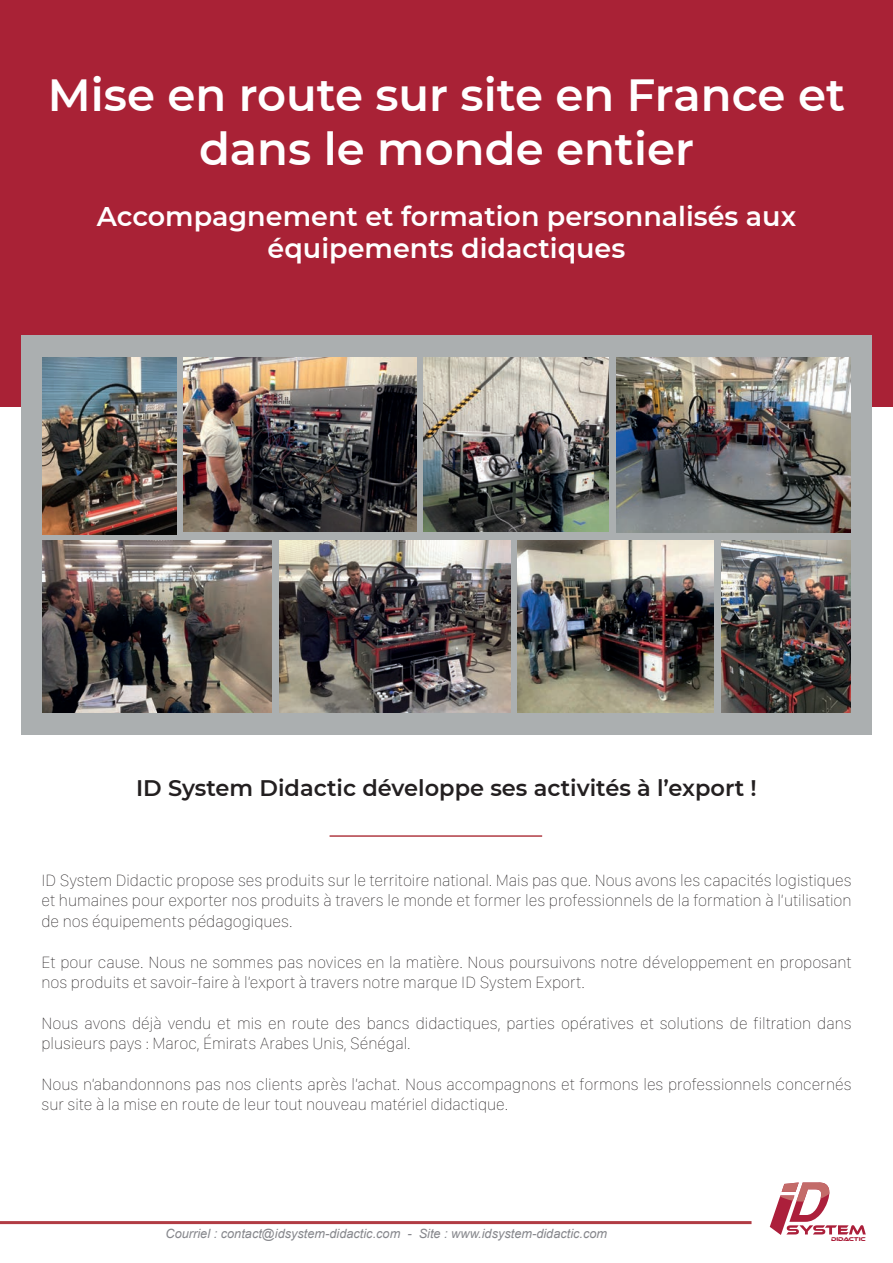
<style>
.page{position:relative;width:893px;height:1263px;background:#fff}
.page>*{position:absolute;margin:0;border:0;box-sizing:border-box;transform-origin:0 0}
.t1{font:600 45px/54px "Montserrat";color:#fff;text-align:center}
.t2{font:600 27px/32.4px "Montserrat";color:#fff;text-align:center}
.t3{font:600 22.5px "Montserrat";color:#231f20}
.t4{font:200 16.95px/20.4px "SF Compact Display";color:#231f20}
.t5{font:italic 12.75px "Arial";color:#86878c}
.t6{font:5.7px "Ethnocentric Rg";letter-spacing:-.035em;color:#ab1f3a}
</style>
<div class="page">
<hr style="left:0;top:1221px;width:751px;height:3px;background:#b13c44">
<svg style="left:770px;top:1182px;width:96px;height:53px"></svg>
<div style="left:0;top:0;width:893px;height:406px;background:#a92236"></div>
<hr style="left:330px;top:835px;width:212px;height:2px;background:#b13c44">
<div style="left:21px;top:335px;width:851px;height:400px;background:#abafb0"></div>
<img style="left:43px;top:357px;width:133px;height:178px">
<img style="left:183px;top:357px;width:233px;height:175px">
<img style="left:424px;top:357px;width:185px;height:175px">
<img style="left:617px;top:357px;width:233px;height:175px">
<img style="left:43px;top:540px;width:229px;height:172px">
<img style="left:279px;top:540px;width:231px;height:172px">
<img style="left:518px;top:540px;width:196px;height:172px">
<img style="left:722px;top:540px;width:128px;height:172px">
<h1 class="t1" style="left:48px;top:66px;width:799px">Mise en route sur site en France et dans le monde entier</h1>
<h2 class="t2" style="left:97px;top:199px;width:701px">Accompagnement et formation personnalisés aux équipements didactiques</h2>
<h3 class="t3" style="left:136px;top:772px;width:622px">ID System Didactic développe ses activités à l’export !</h3>
<p class="t4" style="left:41px;top:871px;width:812px;text-align:justify">ID System Didactic propose ses produits sur le territoire national. Mais pas que. Nous avons les capacités logistiques et humaines pour exporter nos produits à travers le monde et former les professionnels de la formation à l’utilisation de nos équipements pédagogiques.</p>
<p class="t4" style="left:41px;top:953px;width:812px">Et pour cause. Nous ne sommes pas novices en la matière. Nous poursuivons notre développement en proposant nos produits et savoir-faire à l’export à travers notre marque ID System Export.</p>
<p class="t4" style="left:41px;top:1014px;width:812px">Nous avons déjà vendu et mis en route des bancs didactiques, parties opératives et solutions de filtration dans plusieurs pays : Maroc, Émirats Arabes Unis, Sénégal.</p>
<p class="t4" style="left:41px;top:1075px;width:812px">Nous n’abandonnons pas nos clients après l’achat. Nous accompagnons et formons les professionnels concernés sur site à la mise en route de leur tout nouveau matériel didactique.</p>
<p class="t5" style="left:166px;top:1225px;width:443px">Courriel : contact@idsystem-didactic.com - Site : www.idsystem-didactic.com</p>
<p class="t6" style="left:831px;top:1235px;width:36px">DIDACTIC</p>
</div>
